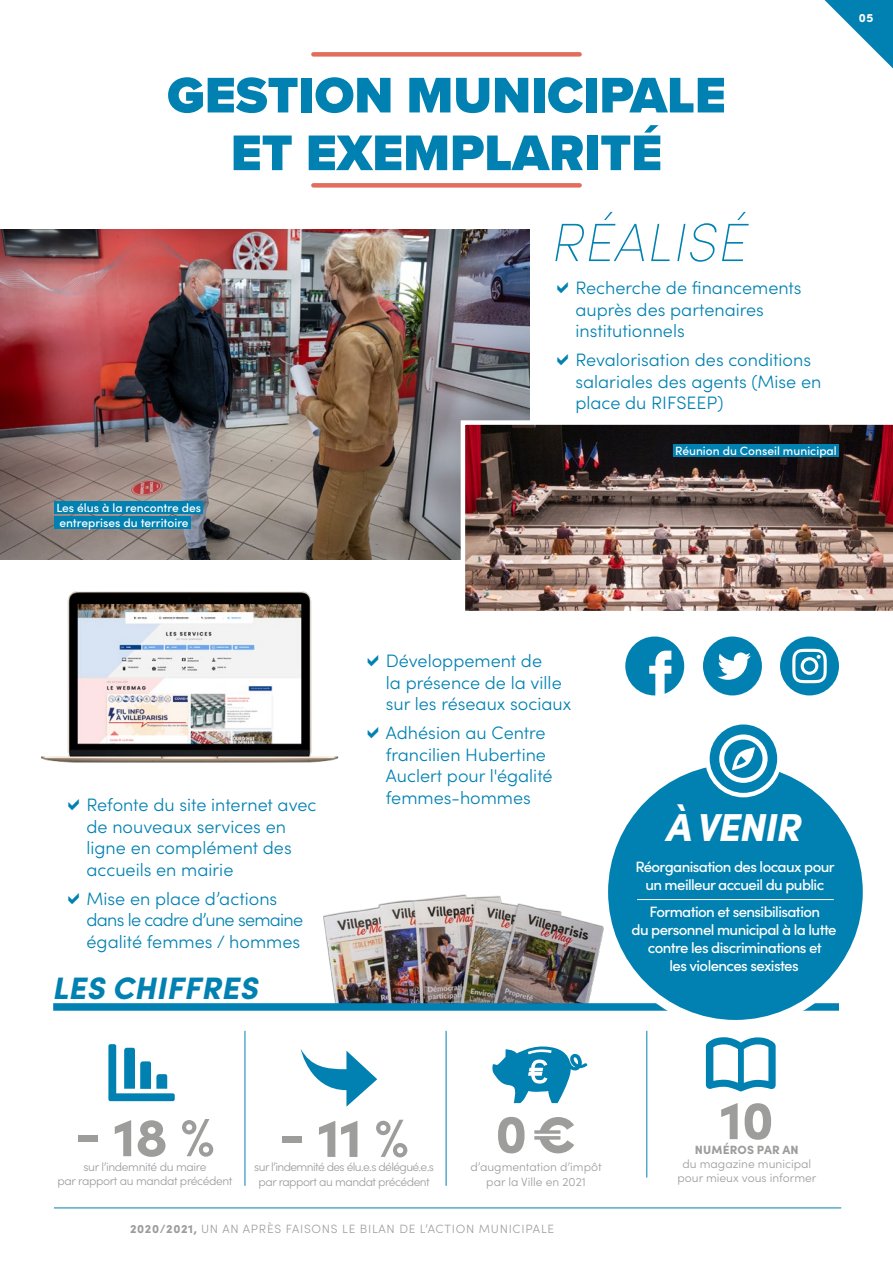
<style>
.page{position:relative;width:893px;height:1263px;background:#fff}
.page>*{position:absolute;margin:0;border:0;box-sizing:border-box;transform-origin:0 0}
.t1{font:900 54px "Sofia Pro";color:#9d9d9c}
.t2{font:italic 200 54px "Sofia Pro";letter-spacing:.01em;color:#0081b1}
.t3{font:900 51.9px/57.8px "Proxima Nova";color:#0081b1;text-align:center}
.t4{font:italic 900 39px "Sofia Pro";letter-spacing:-.03em;color:#fff}
.t5{font:italic 900 31.05px "Sofia Pro";letter-spacing:.01em;color:#0081b1}
.t6{font:300 18px/21.6px "Sofia Pro";color:#0081b1}
.t7{font:500 15px/18px "Sofia Pro";letter-spacing:-.04em;color:#fff;text-align:center}
.t8{font:300 12px/14.4px "Sofia Pro";letter-spacing:-.005em;color:#9d9d9c;text-align:center}
.t9{font:500 12px/14.4px "Sofia Pro";color:#fff}
.t10{font:300 12px/14.4px "Sofia Pro";letter-spacing:-.05em;color:#9d9d9c;text-align:center}
.t11{font:300 12px "Sofia Pro";letter-spacing:.06em;color:#9d9d9c}
.t12{font:300 12px/14.4px "Sofia Pro";letter-spacing:-.03em;color:#9d9d9c;text-align:center}
.t13{font:900 12px "Sofia Pro";letter-spacing:.01em;color:#9d9d9c}
.t14{font:900 12px "Sofia Pro";color:#fff}
.s1{font-weight:900}
</style>
<div class="page">
<img style="left:324px;top:894px;width:280px;height:109px">
<svg style="left:824px;top:0;width:69px;height:68px"></svg>
<img style="left:0;top:230px;width:530px;height:329px">
<img style="left:41px;top:591px;width:298px;height:172px">
<hr style="left:54px;top:1207px;width:787px;height:1px;background:#0081b1">
<div style="left:313px;top:183px;width:267px;height:5px;background:#e36d5d"></div>
<div style="left:313px;top:52px;width:267px;height:5px;background:#e36d5d"></div>
<img style="left:461px;top:420px;width:432px;height:191px">
<svg style="left:625px;top:636px;width:59px;height:59px"></svg>
<svg style="left:703px;top:636px;width:59px;height:59px"></svg>
<svg style="left:780px;top:636px;width:59px;height:59px"></svg>
<div style="left:53px;top:1003px;width:786px;height:8px;background:#0081b1"></div>
<hr style="left:245px;top:1031px;width:1px;height:155px;background:#0081b1">
<hr style="left:446px;top:1031px;width:1px;height:155px;background:#0081b1">
<hr style="left:646px;top:1031px;width:1px;height:146px;background:#0081b1">
<svg style="left:108px;top:1044px;width:67px;height:57px"></svg>
<svg style="left:706px;top:1037px;width:70px;height:54px"></svg>
<svg style="left:492px;top:1046px;width:95px;height:57px"></svg>
<svg style="left:301px;top:1049px;width:76px;height:58px"></svg>
<div style="left:604px;top:760px;width:263px;height:264px;background:#0081b1;border-radius:50%"></div>
<div style="left:599px;top:755px;width:273px;height:274px;border:9px solid #fff;border-radius:50%"></div>
<svg style="left:707px;top:722px;width:72px;height:73px;fill:#0081b1"></svg>
<div style="left:705px;top:720px;width:77px;height:77px;border:4px solid #fff;border-radius:50%"></div>
<svg style="left:719px;top:734px;width:49px;height:49px"></svg>
<hr style="left:637px;top:899px;width:197px;height:1px;background:#fff">
<div style="left:54px;top:501px;width:149px;height:13px;background:#0081b1"></div>
<div style="left:54px;top:516px;width:137px;height:13px;background:#0081b1"></div>
<div style="left:673px;top:444px;width:166px;height:13px;background:#0081b1"></div>
<h2 class="t3" style="left:167px;top:66px;width:560px">GESTION MUNICIPALE<br>ET EXEMPLARITÉ</h2>
<h1 class="t2" style="left:552px;top:204px;width:198px">RÉALISÉ</h1>
<p class="t6" style="left:575px;top:276px;width:228px">Recherche de financements auprès des partenaires institutionnels</p>
<p class="t6" style="left:575px;top:348px;width:248px">Revalorisation des conditions salariales des agents (Mise en place du RIFSEEP)</p>
<p class="t9" style="left:56px;top:500px;width:146px">Les élus à la rencontre des entreprises du territoire</p>
<p class="t9" style="left:675px;top:442px;width:163px">Réunion du Conseil municipal</p>
<p class="t14" style="left:859px;top:9px;width:16px">05</p>
<p class="t6" style="left:87px;top:793px;width:232px">Refonte du site internet avec de nouveaux services en ligne en complément des accueils en mairie</p>
<p class="t6" style="left:87px;top:886px;width:218px">Mise en place d’actions dans le cadre d’une semaine égalité femmes / hommes</p>
<h3 class="t5" style="left:53px;top:964px;width:207px">LES CHIFFRES</h3>
<p class="t6" style="left:386px;top:649px;width:187px">Développement de<br>la présence de la ville sur les réseaux sociaux</p>
<p class="t6" style="left:386px;top:721px;width:168px">Adhésion au Centre francilien Hubertine<br>Auclert pour l'égalité femmes-hommes</p>
<h3 class="t4" style="left:666px;top:797px;width:137px">À VENIR</h3>
<p class="t7" style="left:635px;top:857px;width:201px">Réorganisation des locaux pour un meilleur accueil du public</p>
<p class="t7" style="left:632px;top:901px;width:207px">Formation et sensibilisation<br>du personnel municipal à la lutte contre les discriminations et<br>les violences sexistes</p>
<h1 class="t1" style="left:75px;top:1095px;width:141px">- 18 %</h1>
<p class="t12" style="left:58px;top:1158px;width:176px">sur l’indemnité du maire<br>par rapport au mandat précédent</p>
<h1 class="t1" style="left:279px;top:1095px;width:131px">- 11 %</h1>
<p class="t10" style="left:254px;top:1159px;width:181px">sur l’indemnité des élu.e.s délégué.e.s par rapport au mandat précédent</p>
<h1 class="t1" style="left:495px;top:1091px;width:83px">0 €</h1>
<p class="t8" style="left:471px;top:1159px;width:133px">d’augmentation d’impôt par la Ville en 2021</p>
<p class="t11" style="left:130px;top:1220px;width:426px"><span class="s1">2020/2021,</span> UN AN APRÈS FAISONS LE BILAN DE L’ACTION MUNICIPALE</p>
<h1 class="t1" style="left:720px;top:1078px;width:55px">10</h1>
<p class="t13" style="left:695px;top:1140px;width:105px">NUMÉROS PAR AN</p>
<p class="t8" style="left:677px;top:1156px;width:140px">du magazine municipal pour mieux vous informer</p>
</div>
